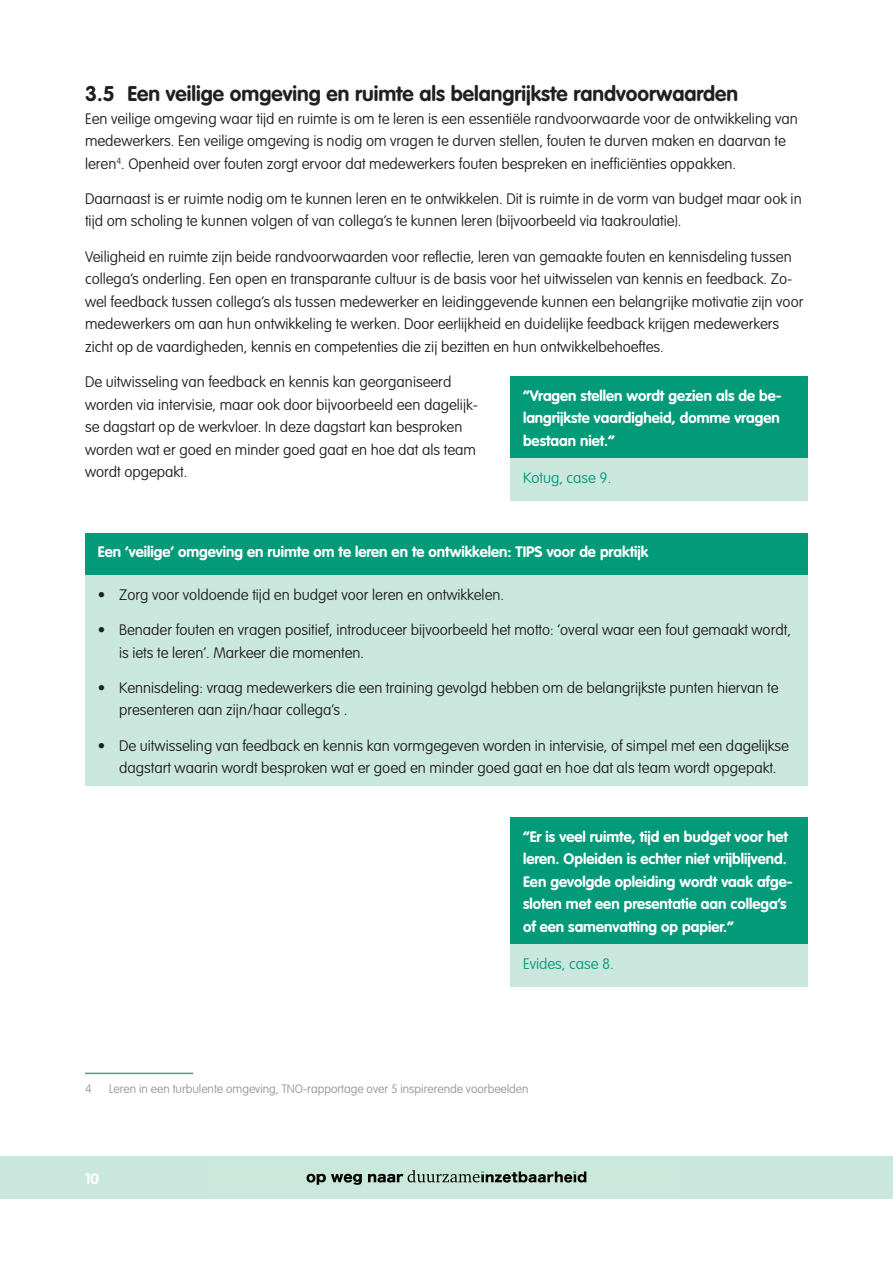
<style>
.page{position:relative;width:893px;height:1263px;background:#fff}
.page>*{position:absolute;margin:0;border:0;box-sizing:border-box;transform-origin:0 0}
.t1{font:700 21px "VAG Rounded Std";color:#231f20}
.t2{font:100 15px/22.5px "VAG Rounded Std";color:#231f20}
.t3{font:700 15px/22.5px "VAG Rounded Std";color:#fff}
.t4{font:100 15px "VAG Rounded Std";color:#039a7a}
.t5{font:100 12px "VAG Rounded Std";color:#939598}
</style>
<div class="page">
<hr style="left:85px;top:1073px;width:108px;height:1px;background:#609484">
<div style="left:85px;top:533px;width:723px;height:42px;background:#039a7a"></div>
<div style="left:85px;top:575px;width:723px;height:211px;background:#cae7dd"></div>
<div style="left:510px;top:818px;width:298px;height:127px;background:#039a7a"></div>
<div style="left:510px;top:945px;width:298px;height:42px;background:#cae7dd"></div>
<div style="left:510px;top:377px;width:298px;height:82px;background:#039a7a"></div>
<div style="left:510px;top:459px;width:298px;height:42px;background:#cae7dd"></div>
<div style="left:0;top:1157px;width:893px;height:42px;background:#cae7dd"></div>
<svg style="left:306px;top:1174px;width:56px;height:11px"></svg>
<svg style="left:368px;top:1170px;width:218px;height:12px"></svg>
<h1 class="t1" style="left:85px;top:81px;width:655px">3.5 Een veilige omgeving en ruimte als belangrijkste randvoorwaarden</h1>
<p class="t2" style="left:85px;top:108px;width:714px">Een veilige omgeving waar tijd en ruimte is om te leren is een essentiële randvoorwaarde voor de ontwikkeling van medewerkers. Een veilige omgeving is nodig om vragen te durven stellen, fouten te durven maken en daarvan te leren<sup>4</sup>. Openheid over fouten zorgt ervoor dat medewerkers fouten bespreken en inefficiënties oppakken.</p>
<p class="t2" style="left:85px;top:188px;width:718px">Daarnaast is er ruimte nodig om te kunnen leren en te ontwikkelen. Dit is ruimte in de vorm van budget maar ook in tijd om scholing te kunnen volgen of van collega’s te kunnen leren (bijvoorbeeld via taakroulatie).</p>
<p class="t2" style="left:85px;top:246px;width:720px">Veiligheid en ruimte zijn beide randvoorwaarden voor reflectie, leren van gemaakte fouten en kennisdeling tussen collega’s onderling. Een open en transparante cultuur is de basis voor het uitwisselen van kennis en feedback. Zo&shy;wel feedback tussen collega’s als tussen medewerker en leidinggevende kunnen een belangrijke motivatie zijn voor medewerkers om aan hun ontwikkeling te werken. Door eerlijkheid en duidelijke feedback krijgen medewerkers zicht op de vaardigheden, kennis en competenties die zij bezitten en hun ontwikkelbehoeftes.</p>
<p class="t2" style="left:85px;top:371px;width:394px">De uitwisseling van feedback en kennis kan georganiseerd worden via intervisie, maar ook door bijvoorbeeld een dagelijk&shy;se dagstart op de werkvloer. In deze dagstart kan besproken worden wat er goed en minder goed gaat en hoe dat als team wordt opgepakt.</p>
<p class="t3" style="left:523px;top:385px;width:260px;text-align:justify">“Vragen stellen wordt gezien als de be&shy;langrijkste vaardigheid, domme vragen bestaan niet.”</p>
<p class="t4" style="left:523px;top:469px;width:90px">Kotug, case 9.</p>
<p class="t3" style="left:98px;top:541px;width:552px">Een ‘veilige’ omgeving en ruimte om te leren en te ontwikkelen: TIPS voor de praktijk</p>
<p class="t2" style="left:98px;top:584px;width:408px">• Zorg voor voldoende tijd en budget voor leren en ontwikkelen.</p>
<p class="t2" style="left:119px;top:619px;width:673px;text-indent:-21px">• Benader fouten en vragen positief, introduceer bijvoorbeeld het motto: ‘overal waar een fout gemaakt wordt, is iets te leren’. Markeer die momenten.</p>
<p class="t2" style="left:119px;top:677px;width:661px;text-indent:-21px">• Kennisdeling: vraag medewerkers die een training gevolgd hebben om de belangrijkste punten hiervan te presenteren aan zijn/haar collega’s .</p>
<p class="t2" style="left:98px;top:734px;width:693px;text-align:center">• De uitwisseling van feedback en kennis kan vormgegeven worden in intervisie, of simpel met een dagelijkse dagstart waarin wordt besproken wat er goed en minder goed gaat en hoe dat als team wordt opgepakt.</p>
<p class="t3" style="left:523px;top:826px;width:271px">“Er is veel ruimte, tijd en budget voor het leren. Opleiden is echter niet vrijblijvend.<br>Een gevolgde opleiding wordt vaak afge&shy;sloten met een presentatie aan collega’s of een samenvatting op papier.”</p>
<p class="t4" style="left:523px;top:955px;width:92px">Evides, case 8.</p>
<p class="t5" style="left:85px;top:1082px;width:8px">4</p>
<p class="t5" style="left:109px;top:1082px;width:421px">Leren in een turbulente omgeving, TNO-rapportage over 5 inspirerende voorbeelden</p>
<p class="t3" style="left:85px;top:1168px;width:16px">10</p>
</div>
